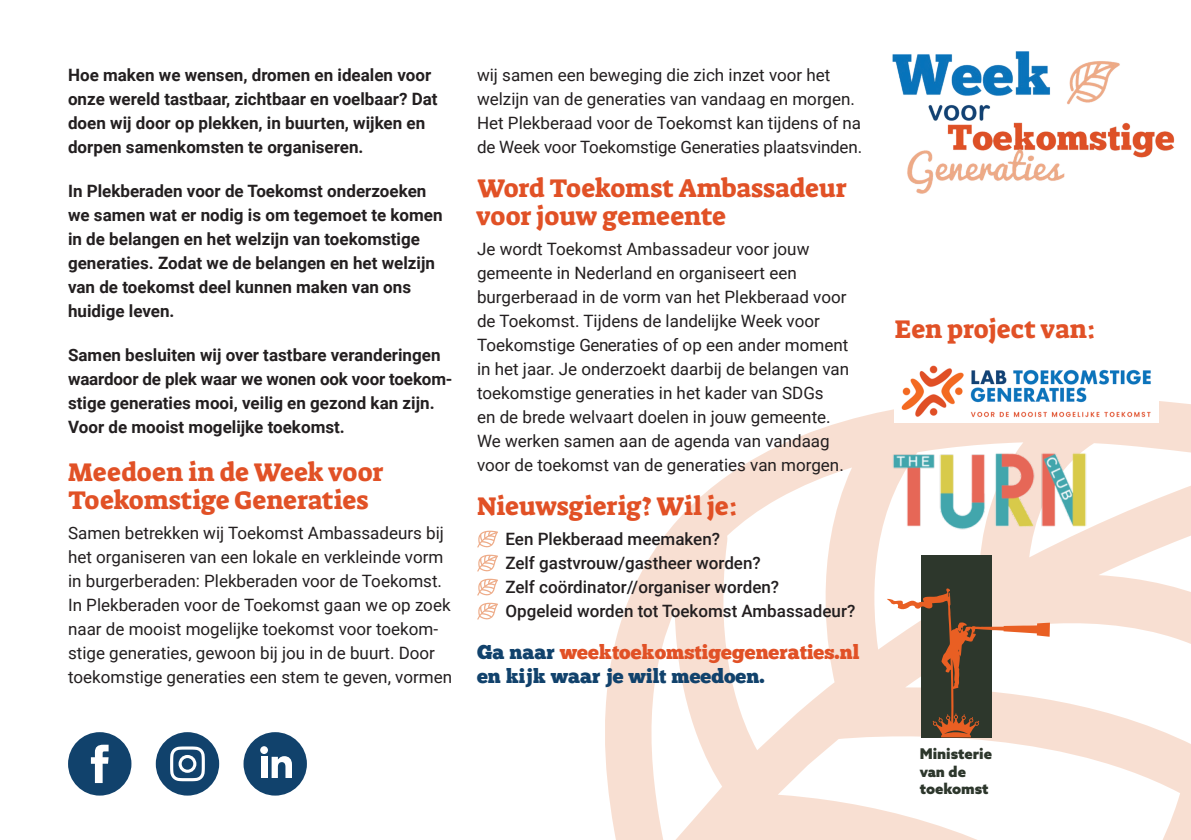
<style>
.page{position:relative;width:1191px;height:840px;background:#fff}
.page>*{position:absolute;margin:0;border:0;box-sizing:border-box;transform-origin:0 0}
.t1{font:26px/28px "Suez One";color:#e15126}
.t2{font:20px/24px "Chunk Five";color:#11426c}
.t3{font:17px/24px "Roboto";color:#231f20}
.t4{font:700 17px/24px "Roboto";color:#231f20}
.t5{font:500 17px/24px "Roboto";color:#231f20}
.t6{font:900 14.8px/17.8px "Azo Sans";color:#2d372c}
.s1{color:#e15126}
</style>
<div class="page">
<svg style="left:605px;top:401px;width:586px;height:438px"></svg>
<svg style="left:477px;top:530px;width:21px;height:17px"></svg>
<svg style="left:477px;top:554px;width:21px;height:17px"></svg>
<svg style="left:477px;top:578px;width:21px;height:17px"></svg>
<svg style="left:477px;top:602px;width:21px;height:17px"></svg>
<img style="left:884px;top:445px;width:212px;height:91px">
<img style="left:895px;top:365px;width:263px;height:57px">
<div style="left:920px;top:554px;width:71px;height:183px;background:#2d372c"></div>
<svg style="left:887px;top:588px;width:163px;height:149px"></svg>
<div style="left:243px;top:731px;width:64px;height:64px;background:#11426c;border-radius:32px"></div>
<div style="left:261px;top:756px;width:6px;height:21px;background:#fff"></div>
<svg style="left:260px;top:745px;width:8px;height:8px"></svg>
<svg style="left:272px;top:756px;width:20px;height:21px"></svg>
<div style="left:68px;top:731px;width:63px;height:64px;background:#11426c;border-radius:32px"></div>
<svg style="left:91px;top:744px;width:18px;height:38px"></svg>
<div style="left:156px;top:731px;width:63px;height:64px;background:#11426c;border-radius:32px"></div>
<svg style="left:170px;top:746px;width:35px;height:34px"></svg>
<img style="left:892px;top:51px;width:283px;height:143px">
<p class="t4" style="left:68px;top:62px;width:371px">Hoe maken we wensen, dromen en idealen voor onze wereld tastbaar, zichtbaar en voelbaar? Dat doen wij door op plekken, in buurten, wijken en dorpen samenkomsten te organiseren.</p>
<p class="t4" style="left:68px;top:178px;width:376px">In Plekberaden voor de Toekomst onderzoeken we samen wat er nodig is om tegemoet te komen in de belangen en het welzijn van toekomstige generaties. Zodat we de belangen en het welzijn van de toekomst deel kunnen maken van ons huidige leven.</p>
<p class="t4" style="left:68px;top:342px;width:386px">Samen besluiten wij over tastbare veranderingen waardoor de plek waar we wonen ook voor toekom&shy;stige generaties mooi, veilig en gezond kan zijn.<br>Voor de mooist mogelijke toekomst.</p>
<h1 class="t1" style="left:68px;top:458px;width:317px">Meedoen in de Week voor<br>Toekomstige Generaties</h1>
<p class="t3" style="left:68px;top:520px;width:385px">Samen betrekken wij Toekomst Ambassadeurs bij het organiseren van een lokale en verkleinde vorm in burgerberaden: Plekberaden voor de Toekomst.<br>In Plekberaden voor de Toekomst gaan we op zoek naar de mooist mogelijke toekomst voor toekom&shy;stige generaties, gewoon bij jou in de buurt. Door toekomstige generaties een stem te geven, vormen</p>
<p class="t3" style="left:477px;top:62px;width:386px">wij samen een beweging die zich inzet voor het welzijn van de generaties van vandaag en morgen.<br>Het Plekberaad voor de Toekomst kan tijdens of na de Week voor Toekomstige Generaties plaatsvinden.</p>
<h1 class="t1" style="left:477px;top:174px;width:371px">Word Toekomst Ambassadeur voor jouw gemeente</h1>
<p class="t3" style="left:477px;top:236px;width:373px">Je wordt Toekomst Ambassadeur voor jouw gemeente in Nederland en organiseert een burgerberaad in de vorm van het Plekberaad voor de Toekomst. Tijdens de landelijke Week voor Toekomstige Generaties of op een ander moment in het jaar. Je onderzoekt daarbij de belangen van toekomstige generaties in het kader van SDGs<br>en de brede welvaart doelen in jouw gemeente.<br>We werken samen aan de agenda van vandaag voor de toekomst van de generaties van morgen.</p>
<h1 class="t1" style="left:477px;top:492px;width:262px">Nieuwsgierig? Wil je:</h1>
<p class="t5" style="left:505px;top:525px;width:351px">Een Plekberaad meemaken?<br>Zelf gastvrouw/gastheer worden?<br>Zelf coördinator//organiser worden?<br>Opgeleid worden tot Toekomst Ambassadeur?</p>
<p class="t2" style="left:477px;top:640px;width:384px">Ga naar <span class="s1">weektoekomstigegeneraties.nl </span>en kijk waar je wilt meedoen.</p>
<h1 class="t1" style="left:895px;top:315px;width:202px">Een project van:</h1>
<p class="t6" style="left:919px;top:744px;width:74px">Ministerie van de toekomst</p>
</div>
